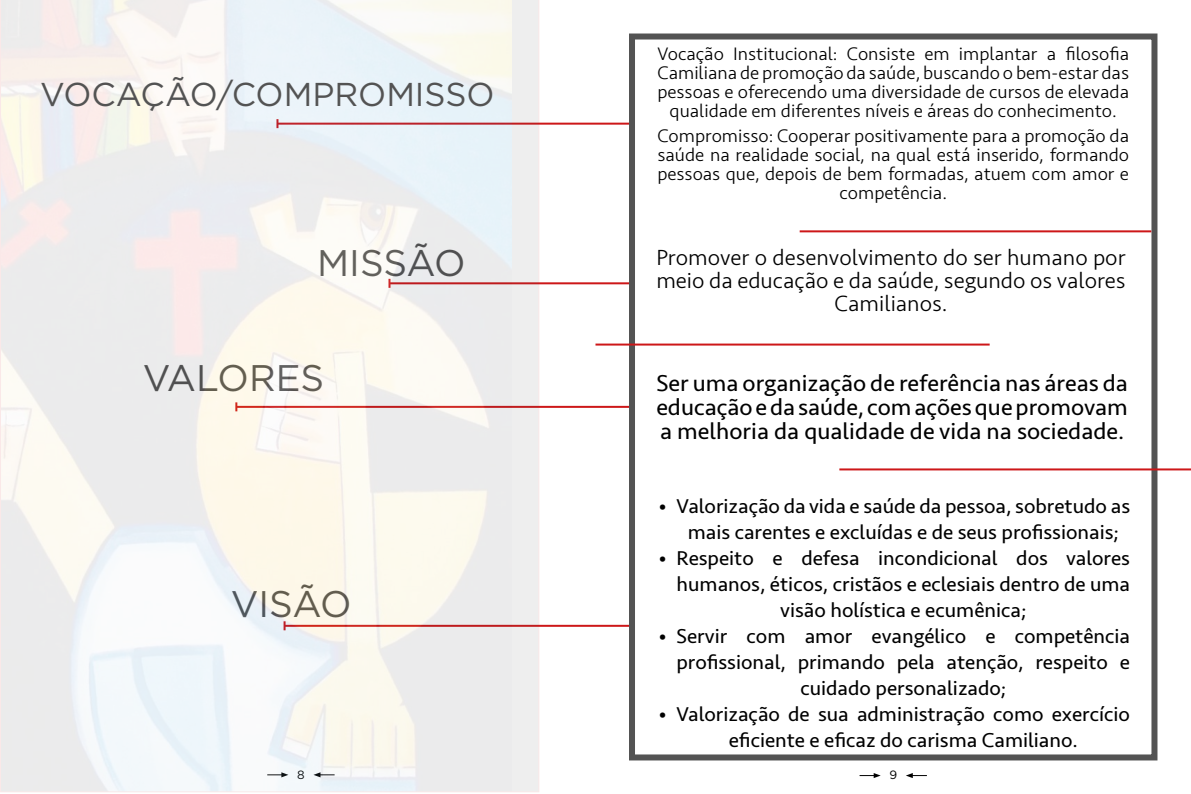
<style>
.page{position:relative;width:1191px;height:794px;background:#fff}
.page>*{position:absolute;margin:0;border:0;box-sizing:border-box;transform-origin:0 0}
.t1{font:37px "Gotham";color:#535353}
.t2{font:33px "Gotham";color:#535353}
.t3{font:24px/24px "Seravek";color:#000;text-align:justify}
.t4{font:300 23px/23px "Seravek";color:#000;text-align:center}
.t5{font:21px/26px "Seravek";color:#000}
.t6{font:300 19px/19px "Seravek";color:#000;text-align:center}
.t7{font:12px "Gotham";color:#000}
</style>
<div class="page">
<svg style="left:906px;top:773px;width:21px;height:5px"></svg>
<svg style="left:859px;top:773px;width:21px;height:5px"></svg>
<hr style="left:236px;top:406px;width:393px;height:2px;background:#cd1719">
<hr style="left:277px;top:123px;width:352px;height:2px;background:#cd1719">
<hr style="left:284px;top:625px;width:345px;height:2px;background:#cd1719">
<hr style="left:389px;top:282px;width:240px;height:2px;background:#cd1719">
<svg style="left:0;top:0;width:539px;height:792px"></svg>
<div style="left:629px;top:34px;width:528px;height:726px;border:6px solid #535353"></div>
<hr style="left:839px;top:468px;width:352px;height:2px;background:#cd1719">
<hr style="left:595px;top:343px;width:394px;height:2px;background:#cd1719">
<hr style="left:799px;top:230px;width:352px;height:2px;background:#cd1719">
<h2 class="t2" style="left:40px;top:74px;width:456px">VOCAÇÃO/COMPROMISSO</h2>
<h1 class="t1" style="left:317px;top:239px;width:150px">MISSÃO</h1>
<h1 class="t1" style="left:143px;top:354px;width:183px">VALORES</h1>
<h1 class="t1" style="left:231px;top:580px;width:122px">VISÃO</h1>
<p class="t6" style="left:657px;top:44px;width:473px">Vocação Institucional: Consiste em implantar a filosofia Camiliana de promoção da saúde, buscando o bem-estar das pessoas e oferecendo uma diversidade de cursos de elevada qualidade em diferentes níveis e áreas do conhecimento.</p>
<p class="t6" style="left:657px;top:126px;width:473px">Compromisso: Cooperar positivamente para a promoção da saúde na realidade social, na qual está inserido, formando pessoas que, depois de bem formadas, atuem com amor e competência.</p>
<p class="t4" style="left:656px;top:246px;width:471px">Promover o desenvolvimento do ser humano por meio da educação e da saúde, segundo os valores<br>Camilianos.</p>
<p class="t3" style="left:656px;top:371px;width:473px">Ser uma organização de referência nas áreas da educação e da saúde, com ações que promovam a melhoria da qualidade de vida na sociedade.</p>
<p class="t5" style="left:687px;top:493px;width:444px;text-indent:-29px">• Valorização da vida e saúde da pessoa, sobretudo as mais carentes e excluídas e de seus profissionais;</p>
<p class="t5" style="left:658px;top:545px;width:473px">• Respeito e defesa incondicional dos valores</p>
<p class="t5" style="left:676px;top:571px;width:455px">humanos, éticos, cristãos e eclesiais dentro de uma</p>
<p class="t5" style="left:780px;top:597px;width:248px">visão holística e ecumênica;</p>
<p class="t5" style="left:658px;top:623px;width:473px">• Servir com amor evangélico e competência</p>
<p class="t5" style="left:676px;top:649px;width:455px">profissional, primando pela atenção, respeito e</p>
<p class="t5" style="left:800px;top:675px;width:207px">cuidado personalizado;</p>
<p class="t5" style="left:728px;top:701px;width:403px;text-indent:-70px">• Valorização de sua administração como exercício eficiente e eficaz do carisma Camiliano.</p>
<p class="t7" style="left:297px;top:767px;width:9px">8</p>
<p class="t7" style="left:889px;top:767px;width:9px">9</p>
</div>
